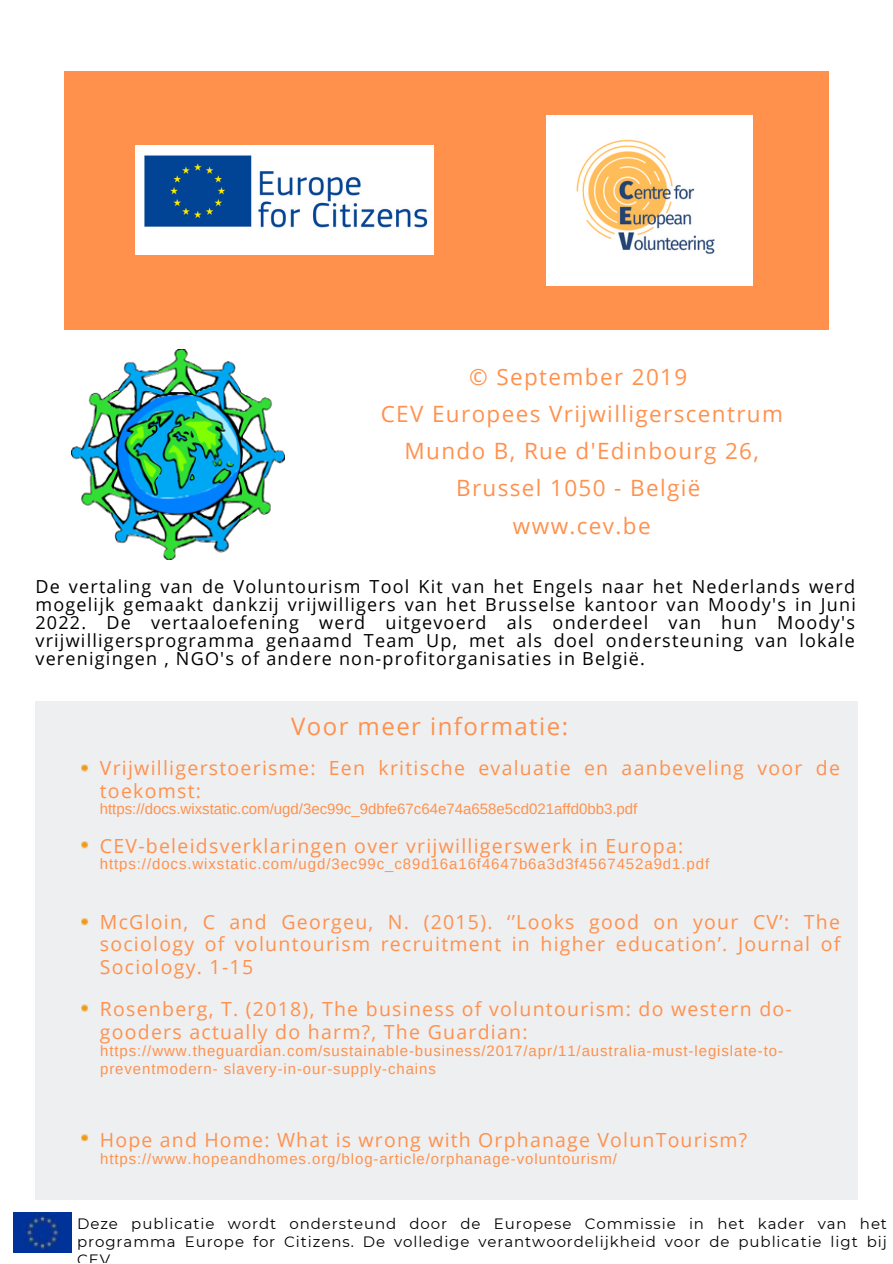
<style>
.page{position:relative;width:893px;height:1264px;background:#fff}
.page>*{position:absolute;margin:0;border:0;box-sizing:border-box;transform-origin:0 0}
.t1{font:24px "Open Sans";letter-spacing:.06em;color:#ff914d}
.t2{font:22.5px/37px "Open Sans";letter-spacing:.06em;color:#ff914d;text-align:center}
.t3{font:19.5px/22.5px "Open Sans";letter-spacing:.065em;color:#ff914d}
.t4{font:18px/18px "Open Sans";letter-spacing:.07em;color:#000;text-align:justify}
.t5{font:15px/18px "Arimo";letter-spacing:.06em;color:#ff914d}
.t6{font:15px/18px "Montserrat";letter-spacing:.06em;color:#000;text-align:justify}
.t7{font:15px "Arimo";color:#ff914d}
</style>
<div class="page">
<div style="left:64px;top:71px;width:764px;height:259px;background:#ff914d"></div>
<img style="left:135px;top:146px;width:298px;height:109px">
<img style="left:546px;top:116px;width:206px;height:170px">
<img style="left:72px;top:350px;width:212px;height:209px">
<div style="left:35px;top:701px;width:822px;height:498px;background:#eeeff1"></div>
<img style="left:13px;top:1212px;width:59px;height:40px">
<p class="t2" style="left:380px;top:358px;width:404px">© September 2019<br>CEV Europees Vrijwilligerscentrum<br>Mundo B, Rue d'Edinbourg 26,<br>Brussel 1050 - België<br>www.cev.be</p>
<p class="t4" style="left:35px;top:576px;width:821px">De vertaling van de Voluntourism Tool Kit van het Engels naar het Nederlands werd mogelijk gemaakt dankzij vrijwilligers van het Brusselse kantoor van Moody's in Juni 2022. De vertaaloefening werd uitgevoerd als onderdeel van hun Moody's vrijwilligersprogramma genaamd Team Up, met als doel ondersteuning van lokale verenigingen , NGO's of andere non-profitorganisaties in België.</p>
<p class="t1" style="left:291px;top:709px;width:278px">Voor meer informatie:</p>
<p class="t3" style="left:100px;top:756px;width:741px">Vrijwilligerstoerisme: Een kritische evaluatie en aanbeveling voor de toekomst:</p>
<p class="t7" style="left:100px;top:800px;width:539px">https://docs.wixstatic.com/ugd/3ec99c_9dbfe67c64e74a658e5cd021affd0bb3.pdf</p>
<p class="t3" style="left:100px;top:834px;width:585px">CEV-beleidsverklaringen over vrijwilligerswerk in Europa:</p>
<p class="t5" style="left:100px;top:854px;width:610px">https://docs.wixstatic.com/ugd/3ec99c_c89d16a16f4647b6a3d3f4567452a9d1.pdf</p>
<p class="t3" style="left:100px;top:910px;width:742px;text-align:justify">McGloin, C and Georgeu, N. (2015). ‘’Looks good on your CV’: The sociology of voluntourism recruitment in higher education’. Journal of Sociology. 1-15</p>
<p class="t3" style="left:100px;top:997px;width:693px">Rosenberg, T. (2018), The business of voluntourism: do western do&shy;gooders actually do harm?, The Guardian:</p>
<p class="t5" style="left:100px;top:1041px;width:684px">https://www.theguardian.com/sustainable-business/2017/apr/11/australia-must-legislate-to&shy;preventmodern- slavery-in-our-supply-chains</p>
<p class="t3" style="left:100px;top:1128px;width:648px">Hope and Home: What is wrong with Orphanage VolunTourism?</p>
<p class="t5" style="left:100px;top:1149px;width:518px">https://www.hopeandhomes.org/blog-article/orphanage-voluntourism/</p>
<p class="t6" style="left:77px;top:1214px;width:811px">Deze publicatie wordt ondersteund door de Europese Commissie in het kader van het programma Europe for Citizens. De volledige verantwoordelijkheid voor de publicatie ligt bij CEV</p>
</div>
